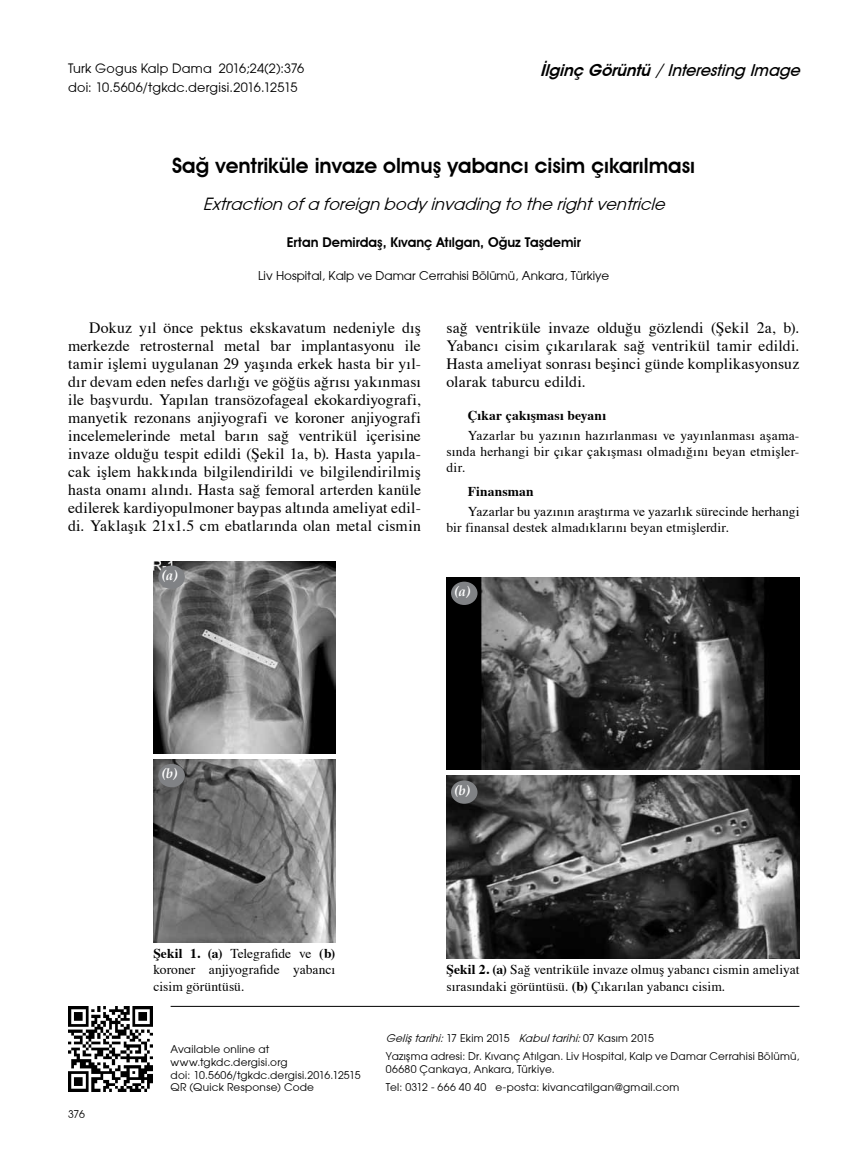
<style>
.page{position:relative;width:859px;height:1170px;background:#fff}
.page>*{position:absolute;margin:0;border:0;box-sizing:border-box;transform-origin:0 0}
.t1{font:600 21px "Avant Garde IT Cby BT";color:#000}
.t2{font:italic 16.5px "Avant Garde";color:#000}
.t3{font:italic 500 16.5px "Avant Garde IT Cby BT";color:#000}
.t4{font:15.75px/18px "Times";letter-spacing:.01em;color:#000;text-align:justify}
.t5{font:13.5px/15.8px "Times";letter-spacing:.01em;color:#000;text-align:justify}
.t6{font:600 13.5px "Avant Garde IT Cby BT";color:#000}
.t7{font:700 13.5px "Times";letter-spacing:.015em;color:#000}
.t8{font:italic 700 13.5px "Palatino";color:#fff}
.t9{font:12.75px "Avant Garde";letter-spacing:.02em;color:#000}
.t10{font:12px "Avant Garde";color:#000}
.t11{font:10.5px/12.9px "Avant Garde";letter-spacing:.025em;color:#000}
.s1{font-weight:600}
.s2{font-family:"Avant Garde";font-weight:400}
.s3{font-weight:700}
.s4{font-style:italic}
</style>
<div class="page">
<hr style="left:171px;top:1006px;width:628px;height:1px;background:#000">
<img style="left:446px;top:775px;width:353px;height:183px">
<img style="left:446px;top:578px;width:353px;height:191px">
<div style="left:451px;top:581px;width:26px;height:24px;background:#808285;border-radius:50%"></div>
<div style="left:451px;top:780px;width:26px;height:23px;background:#808285;border-radius:50%"></div>
<img style="left:153px;top:561px;width:183px;height:192px">
<img style="left:153px;top:759px;width:183px;height:183px">
<div style="left:158px;top:565px;width:27px;height:24px;background:#808285;border-radius:50%"></div>
<div style="left:158px;top:763px;width:27px;height:24px;background:#808285;border-radius:50%"></div>
<img style="left:68px;top:1006px;width:85px;height:85px">
<p class="t9" style="left:68px;top:61px;width:238px">Turk Gogus Kalp Dama 2016;24(2):376</p>
<p class="t3" style="left:540px;top:60px;width:266px"><span class="s1">İlginç Görüntü</span><span class="s2">/</span>Interesting Image</p>
<p class="t9" style="left:68px;top:79px;width:231px">doi: 10.5606/tgkdc.dergisi.2016.12515</p>
<h1 class="t1" style="left:172px;top:153px;width:524px">Sağ ventriküle invaze olmuş yabancı cisim çıkarılması</h1>
<p class="t2" style="left:203px;top:194px;width:469px">Extraction ofa foreign bodyinvading to the rightventricle</p>
<p class="t6" style="left:287px;top:234px;width:296px">Ertan Demirdaş, Kıvanç Atılgan, Oğuz Taşdemir</p>
<p class="t10" style="left:258px;top:268px;width:353px">Liv Hospital, Kalp ve Damar Cerrahisi Bölümü, Ankara, Türkiye</p>
<p class="t4" style="left:68px;top:318px;width:354px;text-indent:21px">Dokuz yıl önce pektus ekskavatum nedeniyle dış merkezde retrosternal metal bar implantasyonu ile tamir işlemi uygulanan 29 yaşında erkek hasta bir yıl&shy;dır devam eden nefes darlığı ve göğüs ağrısı yakınması ile başvurdu. Yapılan transözofageal ekokardiyografi, manyetik rezonans anjiyografi ve koroner anjiyografi incelemelerinde metal barın sağ ventrikül içerisine invaze olduğu tespit edildi (Şekil 1a, b). Hasta yapıla&shy;cak işlem hakkında bilgilendirildi ve bilgilendirilmiş hasta onamı alındı. Hasta sağ femoral arterden kanüle edilerek kardiyopulmoner baypas altında ameliyat edil&shy;di. Yaklaşık 21x1.5 cm ebatlarında olan metal cismin</p>
<p class="t4" style="left:446px;top:318px;width:354px">sağ ventriküle invaze olduğu gözlendi (Şekil 2a, b).<br>Yabancı cisim çıkarılarak sağ ventrikül tamir edildi.<br>Hasta ameliyat sonrası beşinci günde komplikasyonsuz olarak taburcu edildi.</p>
<p class="t7" style="left:468px;top:402px;width:140px">Çıkar çakışması beyanı</p>
<p class="t5" style="left:446px;top:427px;width:354px;text-indent:21px">Yazarlar bu yazının hazırlanması ve yayınlanması aşama&shy;sında herhangi bir çıkar çakışması olmadığını beyan etmişler&shy;dir.</p>
<p class="t7" style="left:468px;top:478px;width:67px">Finansman</p>
<p class="t5" style="left:446px;top:503px;width:354px;text-indent:21px">Yazarlar bu yazının araştırma ve yazarlık sürecinde herhangi bir finansal destek almadıklarını beyan etmişlerdir.</p>
<p class="t11" style="left:68px;top:1107px;width:18px">376</p>
<p class="t8" style="left:161px;top:567px;width:18px">(a)</p>
<p class="t8" style="left:454px;top:583px;width:18px">(a)</p>
<p class="t8" style="left:161px;top:765px;width:17px">(b)</p>
<p class="t8" style="left:454px;top:781px;width:17px">(b)</p>
<p class="t5" style="left:153px;top:944px;width:183px;line-height:16.5px"><span class="s3">Şekil 1. (a)</span> Telegrafide ve <span class="s3">(b) </span>koroner anjiyografide yabancı cisim görüntüsü.</p>
<p class="t11" style="left:171px;top:1042px;width:191px">Available online at www.tgkdc.dergisi.org<br>doi: 10.5606/tgkdc.dergisi.2016.12515<br>QR (Quick Response) Code</p>
<p class="t5" style="left:447px;top:961px;width:354px;line-height:16.5px"><span class="s3">Şekil 2. (a)</span> Sağ ventriküle invaze olmuş yabancı cismin ameliyat sırasındaki görüntüsü. <span class="s3">(b)</span> Çıkarılan yabancı cisim.</p>
<p class="t11" style="left:386px;top:1029px;width:415px;line-height:17.7px"><span class="s4">Geliştarihi:</span>1 7 E k i m 2 0 1 5 <span class="s4">Kabultarihi:</span>0 7 Ka s ı m 2 0 1 5<br>Yazışma adresi: Dr. Kıvanç Atılgan. Liv Hospital, Kalp ve Damar Cerrahisi Bölümü,</p>
<p class="t11" style="left:386px;top:1060px;width:295px;line-height:17.7px">06680 Çankaya, Ankara, Türkiye.<br>Tel: 0312 - 666 40 40 e-posta: kivancatilgan@gmail.com</p>
</div>
